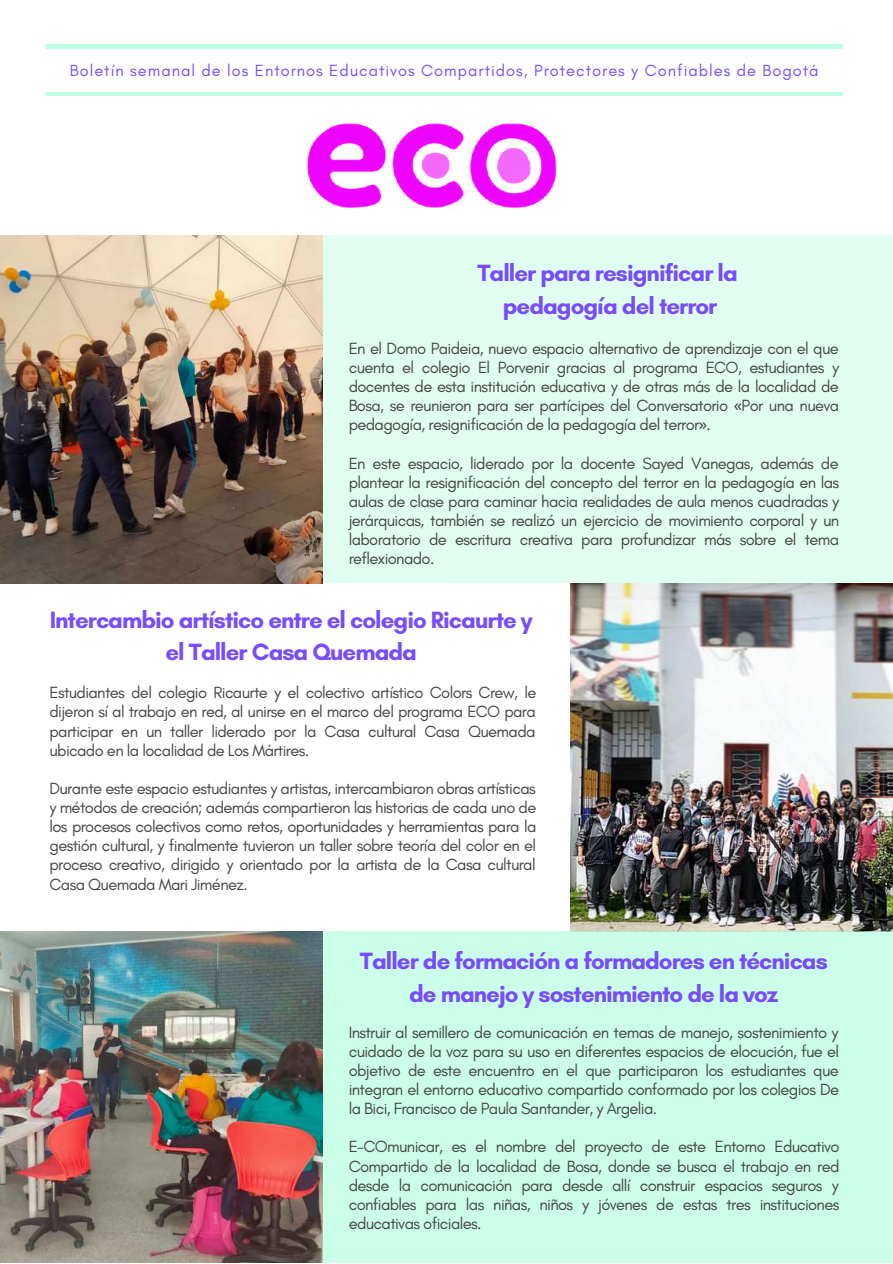
<style>
.page{position:relative;width:893px;height:1264px;background:#fff}
.page>*{position:absolute;margin:0;border:0;box-sizing:border-box;transform-origin:0 0}
.t1{font:700 24px/32.5px "Glacial Indifference";letter-spacing:-.04em;color:#784bff;text-align:center}
.t2{font:16.5px/19px "Glacial Indifference";letter-spacing:-.04em;color:#464544;text-align:justify}
.t3{font:16.5px "Glacial Indifference";letter-spacing:.06em;color:#784bff}
.s1{font-family:"Noto Sans"}
</style>
<div class="page">
<div style="left:322px;top:235px;width:570px;height:348px;background:#e0fff2"></div>
<img style="left:0;top:235px;width:322px;height:348px">
<img style="left:570px;top:583px;width:322px;height:348px">
<div style="left:322px;top:931px;width:570px;height:331px;background:#cbffe9"></div>
<img style="left:0;top:931px;width:322px;height:331px">
<hr style="left:47px;top:92px;width:795px;height:4px;background:#bfffe4">
<hr style="left:47px;top:45px;width:795px;height:3px;background:#7fffc9">
<img style="left:307px;top:123px;width:250px;height:86px">
<p class="t3" style="left:70px;top:60px;width:750px">Boletín semanal de los Entornos Educativos Compartidos, Protectores y Confiables de Bogotá</p>
<h1 class="t1" style="left:477px;top:257px;width:262px">Taller para resignificar la pedagogía del terror</h1>
<p class="t2" style="left:348px;top:338px;width:492px">En el Domo Paideia, nuevo espacio alternativo de aprendizaje con el que cuenta el colegio El Porvenir gracias al programa ECO, estudiantes y docentes de esta institución educativa y de otras más de la localidad de Bosa, se reunieron para ser partícipes del Conversatorio <span class="s1">«</span>Por una nueva pedagogía, resignificación de la pedagogía del terror<span class="s1">»</span>.</p>
<p class="t2" style="left:348px;top:453px;width:492px">En este espacio, liderado por la docente Sayed Vanegas, además de plantear la resignificación del concepto del terror en la pedagogía en las aulas de clase para caminar hacia realidades de aula menos cuadradas y jerárquicas, también se realizó un ejercicio de movimiento corporal y un laboratorio de escritura creativa para profundizar más sobre el tema reflexionado.</p>
<h1 class="t1" style="left:50px;top:603px;width:484px">Intercambio artístico entre el colegio Ricaurte y el Taller Casa Quemada</h1>
<p class="t2" style="left:49px;top:683px;width:488px">Estudiantes del colegio Ricaurte y el colectivo artístico Colors Crew, le dijeron sí al trabajo en red, al unirse en el marco del programa ECO para participar en un taller liderado por la Casa cultural Casa Quemada ubicado en la localidad de Los Mártires.</p>
<p class="t2" style="left:49px;top:778px;width:488px">Durante este espacio estudiantes y artistas, intercambiaron obras artísticas y métodos de creación; además compartieron las historias de cada uno de los procesos colectivos como retos, oportunidades y herramientas para la gestión cultural, y finalmente tuvieron un taller sobre teoría del color en el proceso creativo, dirigido y orientado por la artista de la Casa cultural Casa Quemada Mari Jiménez.</p>
<h1 class="t1" style="left:360px;top:944px;width:469px">Taller de formación a formadores en técnicas de manejo y sostenimiento de la voz</h1>
<p class="t2" style="left:348px;top:1022px;width:492px">Instruir al semillero de comunicación en temas de manejo, sostenimiento y cuidado de la voz para su uso en diferentes espacios de elocución, fue el objetivo de este encuentro en el que participaron los estudiantes que integran el entorno educativo compartido conformado por los colegios De la Bici, Francisco de Paula Santander, y Argelia.</p>
<p class="t2" style="left:348px;top:1137px;width:492px">E-COmunicar, es el nombre del proyecto de este Entorno Educativo Compartido de la localidad de Bosa, donde se busca el trabajo en red desde la comunicación para desde allí construir espacios seguros y confiables para las niñas, niños y jóvenes de estas tres instituciones educativas oficiales.</p>
</div>
